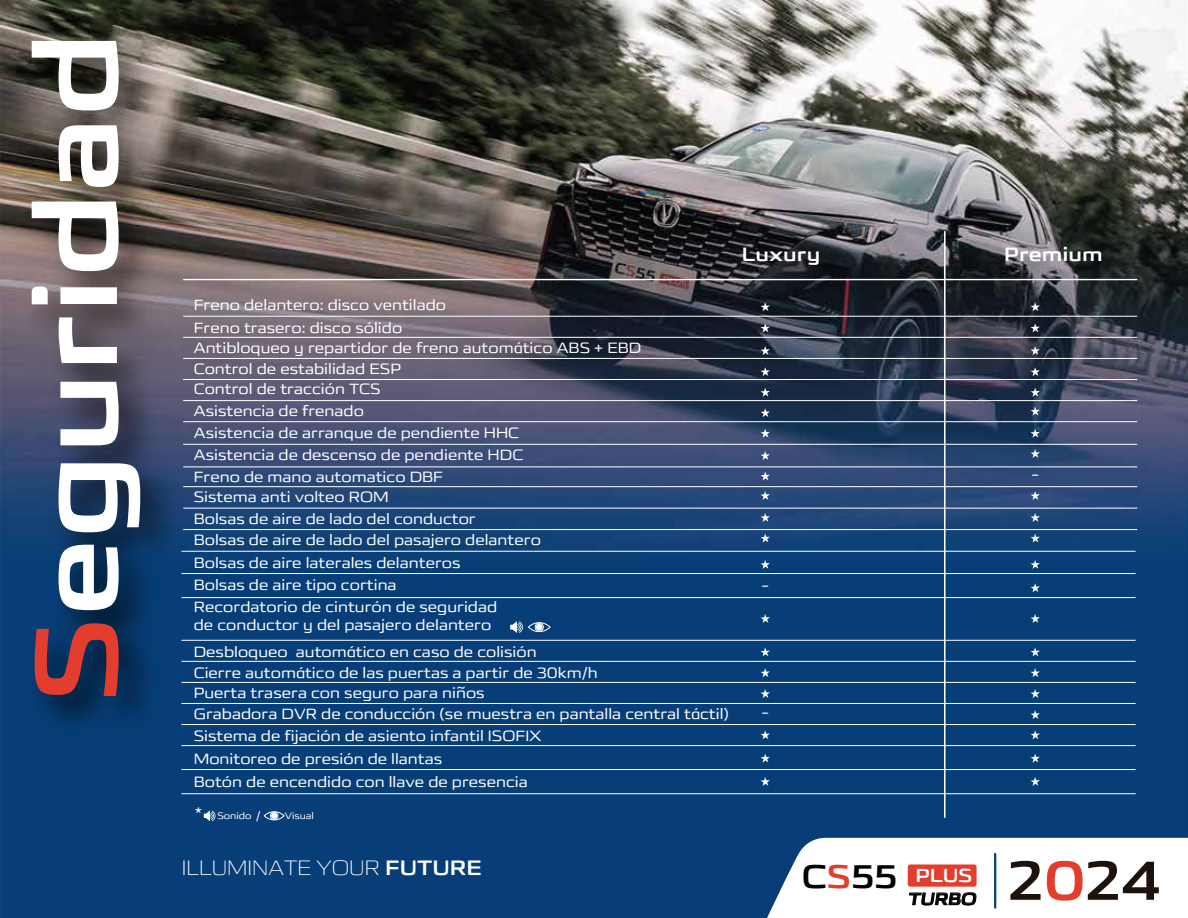
<style>
.page{position:relative;width:1188px;height:918px;background:#fff}
.page>*{position:absolute;margin:0;border:0;box-sizing:border-box;transform-origin:0 0}
.t1{font:116.7px "CHANGANUNITYPES B GB1 0";color:#fff}
.t2{font:55.2px "CHANGANUNITYPES B GB1 0";color:#1e120d}
.t3{font:33px "CHANGANUNITYPES B GB1 0";color:#020102}
.t4{font:21px "CHANGANUNITYPES L GB1 0";color:#fff}
.t5{font:19.5px "CHANGANUNITYPES B GB1 0";color:#fff}
.t6{font:18.9px "CHANGANUNITYPES B GB1 0";color:#fff}
.t7{font:16.95px "CHANGANUNITYPES B GB1 0";color:#020102}
.t8{font:15px/21.5px "CHANGANUNITYPES R GB1 0";color:#fff}
.t9{font:9.3px "CHANGANUNITYPES R GB1 0";color:#fff}
.s1{color:#e33d2d}
.s2{font-size:17.4px}
.s3{font-size:12px}
.s4{font-family:"CHANGANUNITYPES B GB1 0"}
</style>
<div class="page">
<img style="left:0;top:0;width:1188px;height:918px">
<hr style="left:183px;top:316px;width:954px;height:1px;background:#fff">
<hr style="left:183px;top:337px;width:954px;height:1px;background:#fff">
<hr style="left:183px;top:358px;width:954px;height:1px;background:#fff">
<hr style="left:183px;top:379px;width:954px;height:1px;background:#fff">
<hr style="left:183px;top:400px;width:954px;height:1px;background:#fff">
<hr style="left:183px;top:421px;width:954px;height:1px;background:#fff">
<hr style="left:183px;top:444px;width:954px;height:1px;background:#fff">
<hr style="left:183px;top:467px;width:954px;height:1px;background:#fff">
<hr style="left:183px;top:486px;width:954px;height:1px;background:#fff">
<hr style="left:183px;top:508px;width:954px;height:1px;background:#fff">
<hr style="left:183px;top:529px;width:954px;height:1px;background:#fff">
<hr style="left:182px;top:551px;width:954px;height:1px;background:#fff">
<hr style="left:182px;top:573px;width:954px;height:1px;background:#fff">
<hr style="left:182px;top:597px;width:954px;height:1px;background:#fff">
<hr style="left:182px;top:640px;width:954px;height:1px;background:#fff">
<hr style="left:182px;top:661px;width:954px;height:1px;background:#fff">
<hr style="left:182px;top:682px;width:954px;height:1px;background:#fff">
<hr style="left:182px;top:703px;width:954px;height:1px;background:#fff">
<hr style="left:182px;top:724px;width:954px;height:1px;background:#fff">
<hr style="left:182px;top:745px;width:954px;height:1px;background:#fff">
<hr style="left:182px;top:769px;width:954px;height:1px;background:#fff">
<hr style="left:182px;top:793px;width:954px;height:1px;background:#fff">
<hr style="left:183px;top:279px;width:954px;height:1px;background:#fff">
<hr style="left:944px;top:231px;width:2px;height:587px;background:#fff">
<svg style="left:762px;top:838px;width:426px;height:80px"></svg>
<svg style="left:761px;top:302px;width:9px;height:9px"></svg>
<svg style="left:1030px;top:302px;width:10px;height:9px"></svg>
<svg style="left:761px;top:323px;width:9px;height:9px"></svg>
<svg style="left:1030px;top:323px;width:10px;height:9px"></svg>
<svg style="left:761px;top:388px;width:9px;height:9px"></svg>
<svg style="left:1030px;top:388px;width:10px;height:9px"></svg>
<svg style="left:761px;top:346px;width:9px;height:9px"></svg>
<svg style="left:1030px;top:346px;width:10px;height:9px"></svg>
<svg style="left:761px;top:367px;width:9px;height:9px"></svg>
<svg style="left:1030px;top:367px;width:10px;height:9px"></svg>
<svg style="left:761px;top:408px;width:9px;height:9px"></svg>
<svg style="left:1030px;top:407px;width:10px;height:9px"></svg>
<svg style="left:761px;top:429px;width:9px;height:9px"></svg>
<svg style="left:761px;top:451px;width:9px;height:9px"></svg>
<svg style="left:1030px;top:429px;width:10px;height:9px"></svg>
<svg style="left:761px;top:513px;width:9px;height:9px"></svg>
<svg style="left:761px;top:534px;width:9px;height:9px"></svg>
<svg style="left:1030px;top:449px;width:10px;height:9px"></svg>
<svg style="left:761px;top:491px;width:9px;height:9px"></svg>
<svg style="left:1030px;top:513px;width:10px;height:9px"></svg>
<svg style="left:1030px;top:534px;width:10px;height:9px"></svg>
<svg style="left:761px;top:560px;width:9px;height:9px"></svg>
<svg style="left:1030px;top:560px;width:10px;height:9px"></svg>
<svg style="left:761px;top:647px;width:9px;height:10px"></svg>
<svg style="left:1030px;top:647px;width:10px;height:10px"></svg>
<svg style="left:761px;top:668px;width:9px;height:9px"></svg>
<svg style="left:1030px;top:668px;width:10px;height:9px"></svg>
<svg style="left:761px;top:689px;width:9px;height:9px"></svg>
<svg style="left:1030px;top:689px;width:10px;height:9px"></svg>
<svg style="left:761px;top:730px;width:9px;height:9px"></svg>
<svg style="left:1030px;top:730px;width:10px;height:9px"></svg>
<svg style="left:761px;top:754px;width:9px;height:9px"></svg>
<svg style="left:1030px;top:754px;width:10px;height:9px"></svg>
<svg style="left:761px;top:777px;width:9px;height:9px"></svg>
<svg style="left:1030px;top:777px;width:10px;height:9px"></svg>
<svg style="left:1030px;top:583px;width:10px;height:9px"></svg>
<svg style="left:1030px;top:491px;width:10px;height:9px"></svg>
<svg style="left:761px;top:472px;width:9px;height:9px"></svg>
<svg style="left:1030px;top:710px;width:10px;height:9px"></svg>
<svg style="left:761px;top:614px;width:9px;height:9px"></svg>
<svg style="left:1030px;top:614px;width:10px;height:9px"></svg>
<svg style="left:510px;top:621px;width:41px;height:12px"></svg>
<div style="left:536px;top:624px;width:7px;height:7px;background:#fff;border-radius:50%"></div>
<div style="left:535px;top:623px;width:9px;height:8px;border:1px solid #fff;border-radius:50%"></div>
<svg style="left:204px;top:811px;width:11px;height:10px"></svg>
<svg style="left:264px;top:810px;width:21px;height:11px"></svg>
<div style="left:270px;top:812px;width:8px;height:8px;border:1px solid #fff;border-radius:50%"></div>
<img style="left:0;top:13px;width:212px;height:741px">
<h1 class="t1" style="left:6px;top:702px;width:672px;rotate:-90deg"><span class="s1">S</span>eguridad</h1>
<p class="t8" style="left:194px;top:293px;width:254px;line-height:22.6px">Freno delantero: disco ventilado<br>Freno trasero: disco sólido</p>
<p class="t8" style="left:194px;top:337px;width:449px">Antibloqueo y repartidor de freno automático ABS + EBD Control de estabilidad ESP<br>Control de tracción TCS<br>Asistencia de frenado<br>Asistencia de arranque de pendiente HHC<br>Asistencia de descenso de pendiente HDC<br>Freno de mano automatico DBF</p>
<p class="t8" style="left:194px;top:486px;width:349px;line-height:22px">Sistema anti volteo ROM<br>Bolsas de aire de lado del conductor<br>Bolsas de aire de lado del pasajero delantero Bolsas de aire laterales delanteros<br>Bolsas de aire tipo cortina<br>Recordatorio de cinturón de seguridad</p>
<p class="t8" style="left:194px;top:612px;width:344px;line-height:26.4px">de conductor y del pasajero delantero<br>Desbloqueo automático en caso de colisión</p>
<p class="t8" style="left:194px;top:662px;width:406px">Cierre automático de las puertas a partir de 30km/h</p>
<p class="t8" style="left:194px;top:703px;width:537px">Grabadora DVR de conducción (se muestra en pantalla central táctil)<br>Sistema de fijación de asiento infantil ISOFIX</p>
<p class="t8" style="left:457px;top:677px;width:10px">~</p>
<p class="t8" style="left:194px;top:682px;width:292px">Puerta trasera con seguro para ninos</p>
<p class="t8" style="left:194px;top:747px;width:336px;line-height:23.2px">Monitoreo de presión de llantas<br>Botón de encendido con llave de presencia</p>
<p class="t9" style="left:194px;top:810px;width:68px"><span class="s2">*</span> Sonido <span class="s3">/</span></p>
<p class="t9" style="left:285px;top:810px;width:31px">Visual</p>
<h3 class="t4" style="left:182px;top:855px;width:302px">ILLUMINATE YOUR <span class="s4">FUTURE</span></h3>
<h3 class="t5" style="left:742px;top:242px;width:80px">Luxury</h3>
<h3 class="t5" style="left:1004px;top:242px;width:100px">Premium</h3>
<p class="t8" style="left:762px;top:575px;width:8px">-</p>
<p class="t8" style="left:762px;top:702px;width:8px">-</p>
<p class="t8" style="left:1032px;top:465px;width:8px">-</p>
<h3 class="t3" style="left:802px;top:857px;width:97px">C<span class="s1">S</span>55</h3>
<p class="t6" style="left:915px;top:864px;width:59px">PLUS</p>
<h2 class="t2" style="left:1008px;top:848px;width:155px">2<span class="s1">0</span>24</h2>
<p class="t7" style="left:908px;top:889px;width:73px">TURBO</p>
</div>
